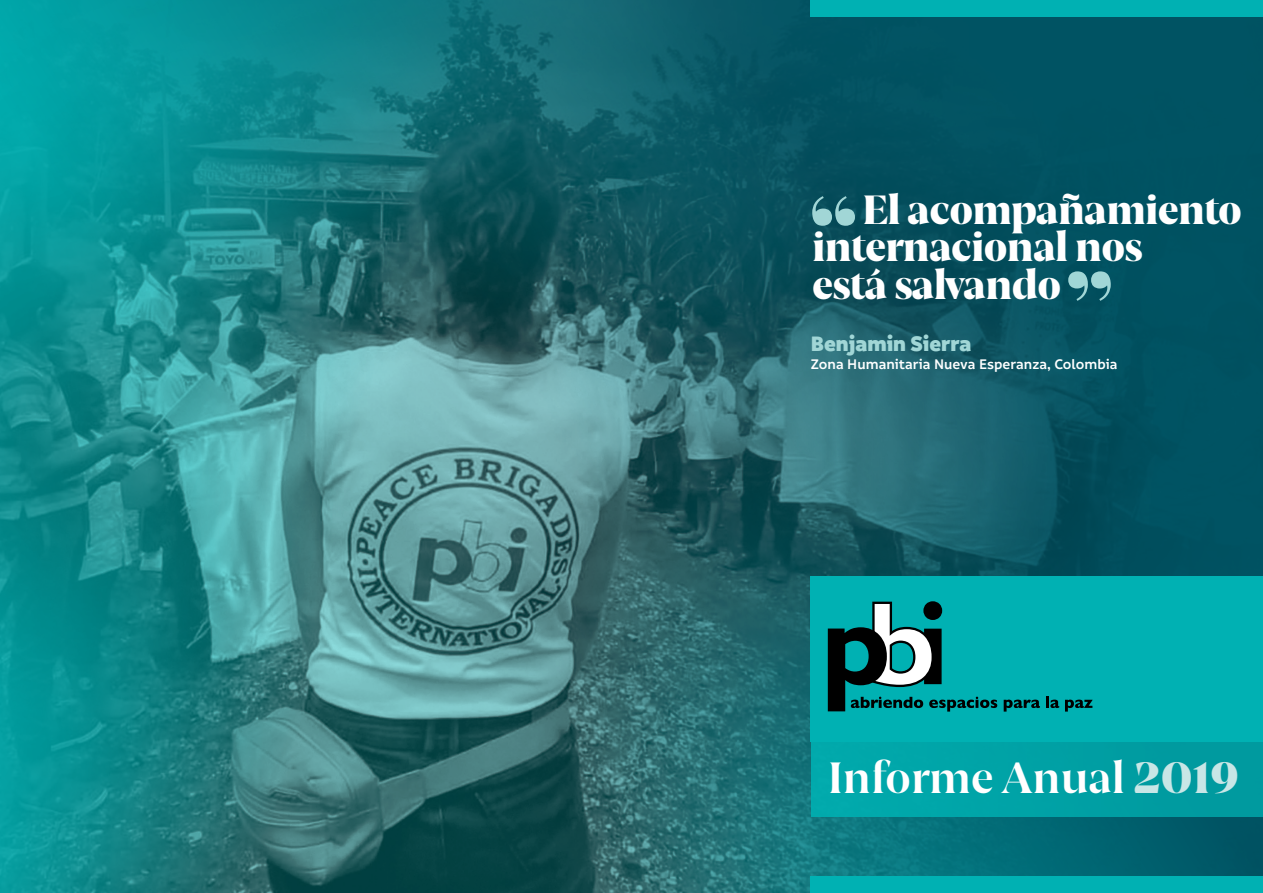
<style>
.page{position:relative;width:1263px;height:893px;background:#fff}
.page>*{position:absolute;margin:0;border:0;box-sizing:border-box;transform-origin:0 0}
.t1{font:700 42px "Joane";letter-spacing:-.015em;color:#fff}
.t2{font:900 39px/37.5px "Joane";letter-spacing:-.02em;color:#fff}
.t3{font:900 22.5px "Informative";color:#a1d6d6}
.t4{font:600 15px "Informative";color:#fff}
.s1{font-weight:900;color:#c8e6e6}
</style>
<div class="page">
<img style="left:0;top:0;width:1263px;height:893px">
<div style="left:811px;top:645px;width:452px;height:171px;background:#00a2a5"></div>
<div style="left:811px;top:576px;width:452px;height:166px;background:#00b1b3"></div>
<div style="left:811px;top:876px;width:452px;height:17px;background:#00b1b3"></div>
<div style="left:811px;top:0;width:452px;height:17px;background:#00b1b3"></div>
<svg style="left:812px;top:196px;width:43px;height:30px"></svg>
<svg style="left:1068px;top:271px;width:43px;height:30px"></svg>
<svg style="left:828px;top:601px;width:169px;height:111px"></svg>
<svg style="left:1004px;top:700px;width:36px;height:12px"></svg>
<svg style="left:1046px;top:697px;width:13px;height:11px"></svg>
<svg style="left:1065px;top:700px;width:27px;height:12px"></svg>
<p class="t2" style="left:812px;top:189px;width:431px;text-indent:50px">El acompañamiento internacional nos<br>está salvando</p>
<p class="t3" style="left:811px;top:330px;width:162px">Benjamin Sierra</p>
<p class="t4" style="left:811px;top:356px;width:308px">Zona Humanitaria Nueva Esperanza, Colombia</p>
<p class="t1" style="left:828px;top:750px;width:414px">Informe Anual <span class="s1">2019</span></p>
</div>
